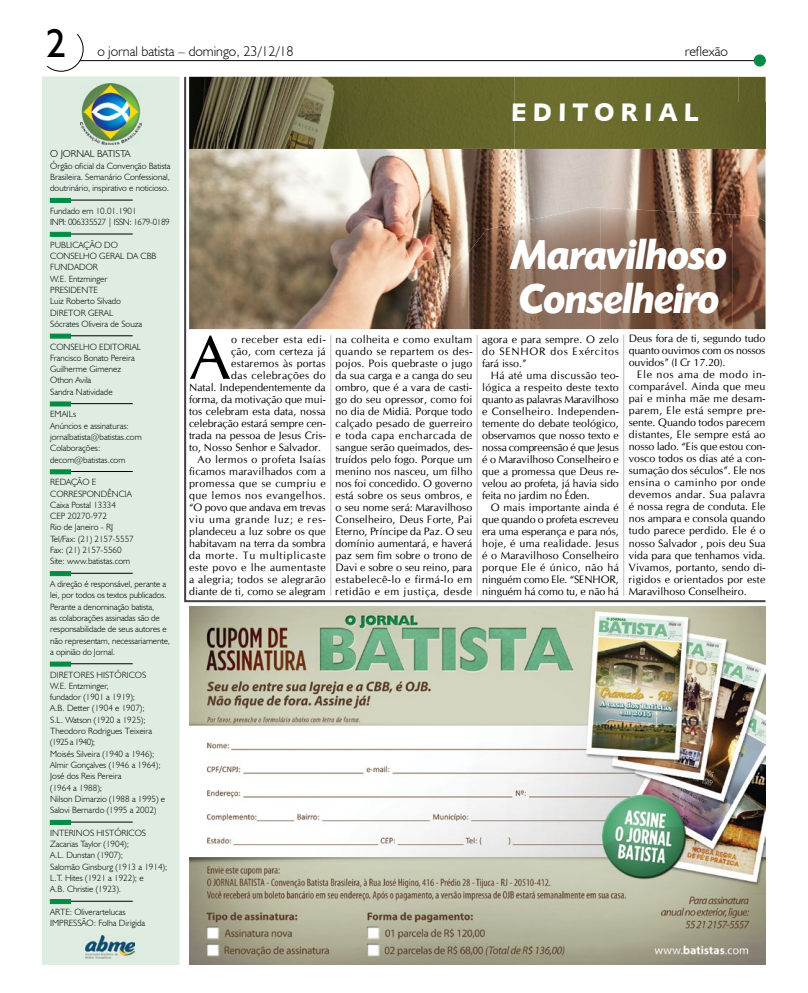
<style>
.page{position:relative;width:808px;height:993px;background:#fff}
.page>*{position:absolute;margin:0;border:0;box-sizing:border-box;transform-origin:0 0}
.t1{font:63.2px "Cg Omega";color:#000}
.t2{font:italic 700 44px/44px "Today SHOP";color:#fff}
.t3{font:40px "Humanist 521 BT";color:#000}
.t4{font:25.5px "Humanist 531 BT Black A";letter-spacing:.245em;color:#fff}
.t5{font:300 14px "Humanist 521 BT";color:#000}
.t6{font:10.7px/12px "Cg Omega";letter-spacing:.005em;color:#000;text-align:justify}
.t7{font:10.7px "Cg Omega";letter-spacing:.025em;color:#000}
.t8{font:10.7px "Cg Omega";letter-spacing:.045em;color:#000}
.t9{font:10.7px "Cg Omega";letter-spacing:.035em;color:#000}
.t10{font:10.7px "Cg Omega";letter-spacing:.055em;color:#000}
.t11{font:10.7px "Cg Omega";letter-spacing:.03em;color:#000}
.t12{font:10.7px "Cg Omega";letter-spacing:.04em;color:#000}
.t13{font:10.7px "Cg Omega";letter-spacing:.06em;color:#000}
.t14{font:300 10px "Humanist 521 BT";color:#000}
.t15{font:300 9px/11.3px "Humanist 521 BT";color:#000}
.t16{font:300 9px/11.3px "Humanist 521 BT";letter-spacing:-.04em;color:#000}
</style>
<div class="page">
<hr style="left:71px;top:60px;width:687px;height:1px;background:#000">
<svg style="left:42px;top:34px;width:62px;height:52px"></svg>
<div style="left:754px;top:55px;width:11px;height:11px;background:#008c44;border-radius:50%"></div>
<div style="left:754px;top:55px;width:11px;height:11px;border:1px solid #008c44;border-radius:50%"></div>
<svg style="left:184px;top:76px;width:582px;height:527px"></svg>
<hr style="left:331px;top:334px;width:1px;height:261px;background:#bcbec0">
<hr style="left:477px;top:334px;width:1px;height:261px;background:#bcbec0">
<hr style="left:623px;top:334px;width:1px;height:261px;background:#bcbec0">
<div style="left:43px;top:77px;width:136px;height:887px;background:#deece1"></div>
<img style="left:81px;top:83px;width:60px;height:61px">
<img style="left:85px;top:935px;width:49px;height:23px">
<img style="left:189px;top:606px;width:577px;height:358px">
<hr style="left:70px;top:200px;width:63px;height:1px;background:#000">
<hr style="left:50px;top:198px;width:21px;height:4px;background:#008c44">
<hr style="left:70px;top:234px;width:63px;height:1px;background:#000">
<div style="left:50px;top:232px;width:21px;height:4px;background:#008c44;border:1px solid #008c44"></div>
<hr style="left:70px;top:335px;width:63px;height:1px;background:#000">
<hr style="left:50px;top:334px;width:21px;height:4px;background:#008c44">
<hr style="left:70px;top:403px;width:63px;height:1px;background:#000">
<svg style="left:50px;top:401px;width:21px;height:5px"></svg>
<hr style="left:70px;top:471px;width:63px;height:1px;background:#000">
<svg style="left:50px;top:469px;width:21px;height:5px"></svg>
<hr style="left:70px;top:573px;width:63px;height:1px;background:#000">
<svg style="left:50px;top:571px;width:21px;height:4px"></svg>
<hr style="left:70px;top:663px;width:63px;height:1px;background:#000">
<svg style="left:50px;top:661px;width:21px;height:5px"></svg>
<hr style="left:70px;top:821px;width:63px;height:1px;background:#000">
<hr style="left:50px;top:820px;width:21px;height:4px;background:#008c44">
<hr style="left:70px;top:900px;width:63px;height:1px;background:#000">
<hr style="left:50px;top:899px;width:21px;height:4px;background:#008c44">
<img style="left:765px;top:222px;width:1px;height:107px">
<img style="left:468px;top:207px;width:265px;height:122px">
<img style="left:732px;top:214px;width:33px;height:115px">
<img style="left:435px;top:252px;width:33px;height:77px">
<h3 class="t3" style="left:46px;top:19px;width:22px">2</h3>
<h3 class="t5" style="left:97px;top:43px;width:198px">o jornal batista – domingo, 23/12/18</h3>
<h3 class="t5" style="left:685px;top:43px;width:45px">reflexão</h3>
<h3 class="t4" style="left:511px;top:96px;width:189px">EDITORIAL</h3>
<p class="t14" style="left:50px;top:148px;width:82px">O JORNAL BATISTA</p>
<p class="t15" style="left:50px;top:160px;width:122px;text-align:justify">Órgão oficial da Convenção Batista Brasileira. Semanário Confessional, doutrinário, inspirativo e noticioso.</p>
<p class="t16" style="left:50px;top:205px;width:121px">Fundado em 10.01.1901<br>INPI: 006335527 | ISSN: 1679-0189</p>
<p class="t15" style="left:50px;top:239px;width:108px">PUBLICAÇÃO DO<br>CONSELHO GERAL DA CBB<br>FUNDADOR<br>W.E. Entzminger<br>PRESIDENTE<br>Luiz Roberto Silvado<br>DIRETOR GERAL<br>Sócrates Oliveira de Souza</p>
<p class="t15" style="left:50px;top:340px;width:92px">CONSELHO EDITORIAL<br>Francisco Bonato Pereira<br>Guilherme Gimenez<br>Othon Avila<br>Sandra Natividade</p>
<p class="t15" style="left:50px;top:408px;width:93px">EMAILs<br>Anúncios e assinaturas: jornalbatista@batistas.com<br>Colaborações: decom@batistas.com</p>
<p class="t15" style="left:50px;top:476px;width:85px">REDAÇÃO E<br>CORRESPONDÊNCIA<br>Caixa Postal 13334<br>CEP 20270-972<br>Rio de Janeiro - RJ<br>Tel/Fax: (21) 2157-5557<br>Fax: (21) 2157-5560<br>Site: www.batistas.com</p>
<p class="t15" style="left:50px;top:578px;width:121px">A direção é responsável, perante a lei, por todos os textos publicados.<br>Perante a denominação batista,<br>as colaborações assinadas são de responsabilidade de seus autores e não representam, necessariamente, a opinião do Jornal.</p>
<p class="t15" style="left:50px;top:668px;width:117px">DIRETORES HISTÓRICOS<br>W.E. Entzminger,<br>fundador (1901 a 1919);<br>A.B. Detter (1904 e 1907);<br>S.L. Watson (1920 a 1925);<br>Theodoro Rodrigues Teixeira (1925 a 1940);<br>Moisés Silveira (1940 a 1946);<br>Almir Gonçalves (1946 a 1964);<br>José dos Reis Pereira<br>(1964 a 1988);<br>Nilson Dimarzio (1988 a 1995) e<br>Salovi Bernardo (1995 a 2002)</p>
<p class="t15" style="left:50px;top:826px;width:119px">INTERINOS HISTÓRICOS<br>Zacarias Taylor (1904);<br>A.L. Dunstan (1907);<br>Salomão Ginsburg (1913 a 1914);<br>L.T. Hites (1921 a 1922); e<br>A.B. Christie (1923).</p>
<p class="t15" style="left:50px;top:905px;width:96px">ARTE: Oliverartelucas<br>IMPRESSÃO: Folha Dirigida</p>
<h1 class="t1" style="left:189px;top:322px;width:44px">A</h1>
<p class="t8" style="left:231px;top:333px;width:96px">o receber esta edi-</p>
<p class="t6" style="left:231px;top:345px;width:96px">ção, com certeza já</p>
<p class="t7" style="left:231px;top:357px;width:96px">estaremos às portas</p>
<p class="t9" style="left:231px;top:369px;width:96px">das celebrações do</p>
<p class="t6" style="left:189px;top:381px;width:138px">Natal. Independentemente da</p>
<p class="t6" style="left:189px;top:393px;width:138px">forma, da motivação que mui-</p>
<p class="t6" style="left:189px;top:405px;width:138px">tos celebram esta data, nossa</p>
<p class="t6" style="left:189px;top:417px;width:138px">celebração estará sempre cen-</p>
<p class="t6" style="left:189px;top:429px;width:138px">trada na pessoa de Jesus Cris-</p>
<p class="t6" style="left:189px;top:441px;width:134px">to, Nosso Senhor e Salvador.</p>
<p class="t11" style="left:198px;top:453px;width:130px">Ao lermos o profeta Isaías</p>
<p class="t6" style="left:189px;top:465px;width:138px">ficamos maravilhados com a</p>
<p class="t9" style="left:189px;top:477px;width:138px">promessa que se cumpriu e</p>
<p class="t8" style="left:189px;top:489px;width:138px">que lemos nos evangelhos.</p>
<p class="t6" style="left:189px;top:501px;width:138px">“O povo que andava em trevas</p>
<p class="t13" style="left:189px;top:513px;width:138px">viu uma grande luz; e res-</p>
<p class="t6" style="left:189px;top:525px;width:138px">plandeceu a luz sobre os que</p>
<p class="t6" style="left:189px;top:537px;width:138px">habitavam na terra da sombra</p>
<p class="t10" style="left:189px;top:549px;width:138px">da morte. Tu multiplicaste</p>
<p class="t12" style="left:189px;top:561px;width:138px">este povo e lhe aumentaste</p>
<p class="t7" style="left:189px;top:573px;width:138px">a alegria; todos se alegrarão</p>
<p class="t6" style="left:189px;top:585px;width:138px">diante de ti, como se alegram</p>
<h2 class="t2" style="left:511px;top:234px;width:217px">Maravilhoso<br>Conselheiro</h2>
<p class="t6" style="left:336px;top:333px;width:138px">na colheita e como exultam quando se repartem os des&shy;pojos. Pois quebraste o jugo da sua carga e a canga do seu ombro, que é a vara de casti&shy;go do seu opressor, como foi no dia de Midiã. Porque todo calçado pesado de guerreiro e toda capa encharcada de sangue serão queimados, des&shy;truídos pelo fogo. Porque um menino nos nasceu, um filho nos foi concedido. O governo está sobre os seus ombros, e o seu nome será: Maravilhoso Conselheiro, Deus Forte, Pai Eterno, Príncipe da Paz. O seu domínio aumentará, e haverá paz sem fim sobre o trono de Davi e sobre o seu reino, para estabelecê-lo e firmá-lo em retidão e em justiça, desde</p>
<p class="t6" style="left:482px;top:333px;width:138px">agora e para sempre. O zelo do SENHOR dos Exércitos fará isso.”</p>
<p class="t6" style="left:482px;top:369px;width:138px;text-indent:9px">Há até uma discussão teo&shy;lógica a respeito deste texto quanto as palavras Maravilhoso e Conselheiro. Independen&shy;temente do debate teológico, observamos que nosso texto e nossa compreensão é que Jesus é o Maravilhoso Conselheiro e que a promessa que Deus re&shy;velou ao profeta, já havia sido feita no jardim no Éden.</p>
<p class="t6" style="left:482px;top:501px;width:138px;text-indent:9px">O mais importante ainda é que quando o profeta escreveu era uma esperança e para nós, hoje, é uma realidade. Jesus é o Maravilhoso Conselheiro porque Ele é único, não há ninguém como Ele. “SENHOR, ninguém há como tu, e não há</p>
<p class="t6" style="left:629px;top:333px;width:138px">Deus fora de ti, segundo tudo quanto ouvimos com os nossos ouvidos” (I Cr 17.20).</p>
<p class="t6" style="left:629px;top:369px;width:138px;text-indent:9px">Ele nos ama de modo in&shy;comparável. Ainda que meu pai e minha mãe me desam&shy;parem, Ele está sempre pre&shy;sente. Quando todos parecem distantes, Ele sempre está ao nosso lado. “Eis que estou con&shy;vosco todos os dias até a con&shy;sumação dos séculos”. Ele nos ensina o caminho por onde devemos andar. Sua palavra é nossa regra de conduta. Ele nos ampara e consola quando tudo parece perdido. Ele é o nosso Salvador , pois deu Sua vida para que tenhamos vida.<br>Vivamos, portanto, sendo di&shy;rigidos e orientados por este Maravilhoso Conselheiro.</p>
</div>
